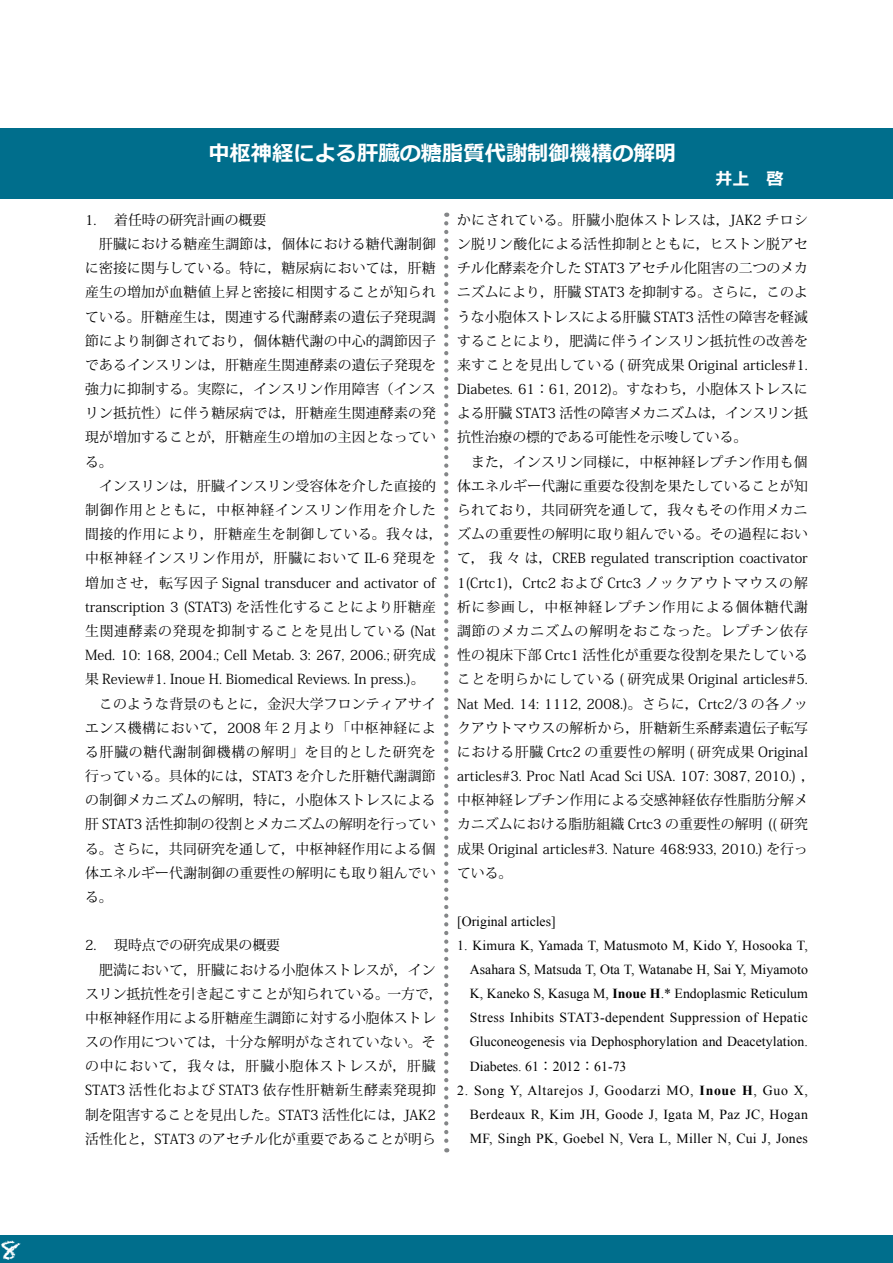
<style>
.page{position:relative;width:893px;height:1263px;background:#fff}
.page>*{position:absolute;margin:0;border:0;box-sizing:border-box;transform-origin:0 0}
.t1{font:25.5px "Chalkduster";color:#fff}
.t2{font:700 21.3px "Meiryo";color:#fff}
.t3{font:700 16.95px "Meiryo";color:#fff}
.t4{font:13.8px/24.2px "Koz Min Pro";letter-spacing:.015em;color:#000}
.t5{font:13.8px/24.2px "Times New Roman";letter-spacing:.005em;color:#000;text-align:justify}
.s1{font-weight:700}
.s2{font-family:"Koz Min Pro"}
</style>
<div class="page">
<div style="left:0;top:128px;width:893px;height:70px;background:#006e8c"></div>
<div style="left:0;top:1236px;width:893px;height:27px;background:#006e8c"></div>
<svg style="left:444px;top:223px;width:4px;height:929px"></svg>
<h1 class="t1" style="left:0;top:1235px;width:22px">8</h1>
<h2 class="t2" style="left:208px;top:141px;width:469px">中枢神経による肝臓の糖脂質代謝制御機構の解明</h2>
<p class="t3" style="left:715px;top:169px;width:70px">井上　啓</p>
<p class="t4" style="left:85px;top:207px;width:359px">1. 　着任時の研究計画の概要<br>　肝臓における糖産生調節は，個体における糖代謝制御に密接に関与している。特に，糖尿病においては，肝糖産生の増加が血糖値上昇と密接に相関することが知られている。肝糖産生は，関連する代謝酵素の遺伝子発現調節により制御されており，個体糖代謝の中心的調節因子であるインスリンは，肝糖産生関連酵素の遺伝子発現を強力に抑制する。実際に，インスリン作用障害（インスリン抵抗性）に伴う糖尿病では，肝糖産生関連酵素の発現が増加することが，肝糖産生の増加の主因となっている。<br>　インスリンは，肝臓インスリン受容体を介した直接的制御作用とともに，中枢神経インスリン作用を介した間接的作用により，肝糖産生を制御している。我々は，中枢神経インスリン作用が，肝臓において IL-6 発現を増加させ，転写因子 Signal transducer and activator of transcription 3 (STAT3) を活性化することにより肝糖産生関連酵素の発現を抑制することを見出している (Nat<br>Med. 10: 168, 2004.; Cell Metab. 3: 267, 2006.; 研究成果 Review#1. Inoue H. Biomedical Reviews. In press.)。<br>　このような背景のもとに，金沢大学フロンティアサイエンス機構において，2008 年 2 月より「中枢神経による肝臓の糖代謝制御機構の解明」を目的とした研究を行っている。具体的には，STAT3 を介した肝糖代謝調節の制御メカニズムの解明，特に，小胞体ストレスによる肝 STAT3 活性抑制の役割とメカニズムの解明を行っている。さらに，共同研究を通して，中枢神経作用による個体エネルギー代謝制御の重要性の解明にも取り組んでいる。</p>
<p class="t4" style="left:85px;top:933px;width:359px">2. 　現時点での研究成果の概要<br>　肥満において，肝臓における小胞体ストレスが，インスリン抵抗性を引き起こすことが知られている。一方で，中枢神経作用による肝糖産生調節に対する小胞体ストレスの作用については，十分な解明がなされていない。その中において，我々は，肝臓小胞体ストレスが，肝臓<br>STAT3 活性化および STAT3 依存性肝糖新生酵素発現抑制を阻害することを見出した。STAT3 活性化には，JAK2活性化と，STAT3 のアセチル化が重要であることが明ら</p>
<p class="t4" style="left:457px;top:207px;width:359px">かにされている。肝臓小胞体ストレスは，JAK2 チロシン脱リン酸化による活性抑制とともに，ヒストン脱アセチル化酵素を介した STAT3 アセチル化阻害の二つのメカニズムにより，肝臓 STAT3 を抑制する。さらに，このような小胞体ストレスによる肝臓 STAT3 活性の障害を軽減することにより，肥満に伴うインスリン抵抗性の改善を来すことを見出している ( 研究成果 Original articles#1.<br>Diabetes. 61：61, 2012)。すなわち，小胞体ストレスによる肝臓 STAT3 活性の障害メカニズムは，インスリン抵抗性治療の標的である可能性を示唆している。<br>　また，インスリン同様に，中枢神経レプチン作用も個体エネルギー代謝に重要な役割を果たしていることが知られており，共同研究を通して，我々もその作用メカニズムの重要性の解明に取り組んでいる。その過程において，我々は，CREB regulated transcription coactivator 1(Crtc1)，Crtc2 および Crtc3 ノックアウトマウスの解析に参画し，中枢神経レプチン作用による個体糖代謝調節のメカニズムの解明をおこなった。レプチン依存性の視床下部 Crtc1 活性化が重要な役割を果たしていることを明らかにしている ( 研究成果 Original articles#5.<br>Nat Med. 14: 1112, 2008.)。さらに，Crtc2/3 の各ノックアウトマウスの解析から，肝糖新生系酵素遺伝子転写における肝臓 Crtc2 の重要性の解明 ( 研究成果 Original articles#3. Proc Natl Acad Sci USA. 107: 3087, 2010.) ，中枢神経レプチン作用による交感神経依存性脂肪分解メカニズムにおける脂肪組織 Crtc3 の重要性の解明 (( 研究成果 Original articles#3. Nature 468:933, 2010.) を行っている。</p>
<p class="t5" style="left:457px;top:908px;width:100px">[Original articles]</p>
<p class="t5" style="left:470px;top:933px;width:340px;text-indent:-13px">1. Kimura K, Yamada T, Matusmoto M, Kido Y, Hosooka T, Asahara S, Matsuda T, Ota T, Watanabe H, Sai Y, Miyamoto K, Kaneko S, Kasuga M, <span class="s1">Inoue H</span>.* Endoplasmic Reticulum Stress Inhibits STAT3-dependent Suppression of Hepatic Gluconeogenesis via Dephosphorylation and Deacetylation.<br>Diabetes. 61<span class="s2">：</span>2012<span class="s2">：</span>61-73</p>
<p class="t5" style="left:470px;top:1078px;width:340px;text-indent:-13px">2. Song Y, Altarejos J, Goodarzi MO, <span class="s1">Inoue H</span>, Guo X, Berdeaux R, Kim JH, Goode J, Igata M, Paz JC, Hogan MF, Singh PK, Goebel N, Vera L, Miller N, Cui J, Jones</p>
</div>
